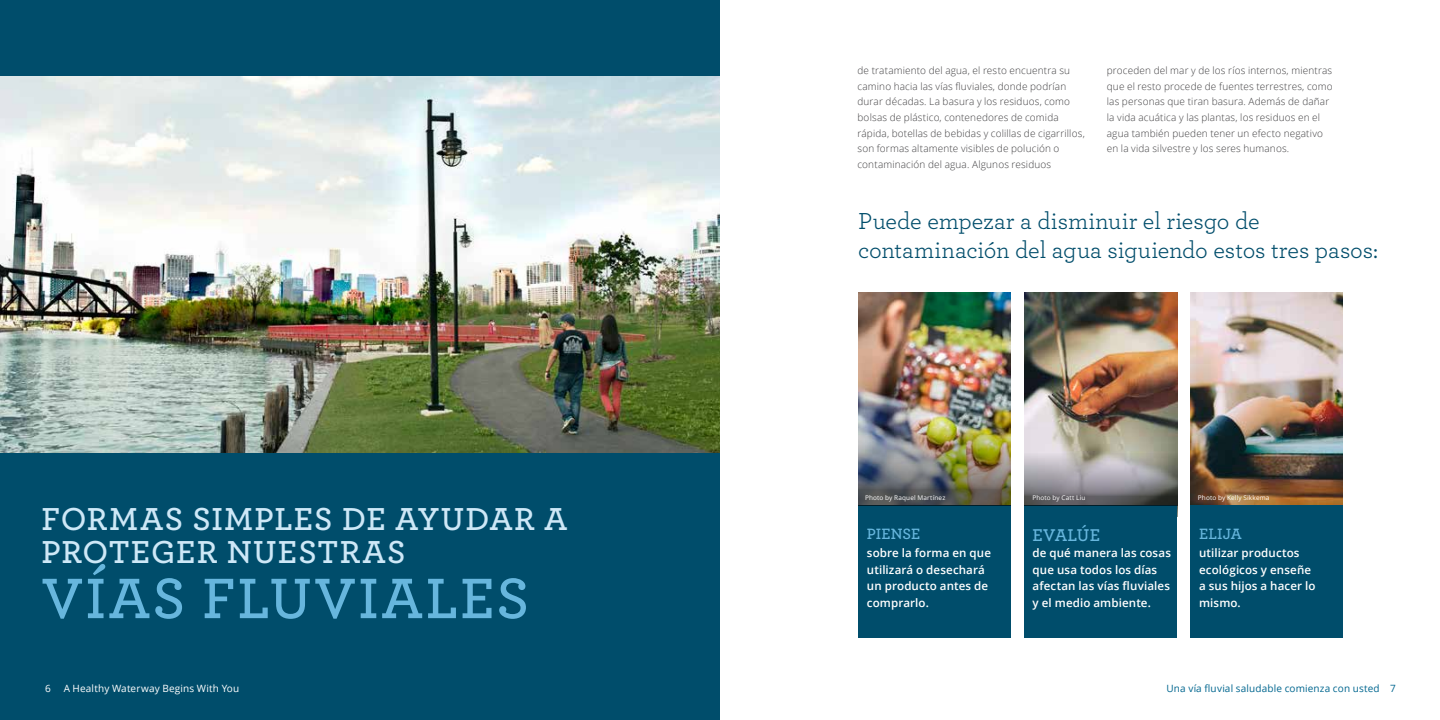
<style>
.page{position:relative;width:1440px;height:720px;background:#fff}
.page>*{position:absolute;margin:0;border:0;box-sizing:border-box;transform-origin:0 0}
.t1{font:600 59.75px "Archer";letter-spacing:.04em;color:#67b6dd}
.t2{font:600 33.38px/33.4px "Archer";letter-spacing:.03em;color:#cee8f7}
.t3{font:24.25px/28.9px "Archer";letter-spacing:-.005em;color:#004d6b}
.t4{font:600 17.88px "Archer";letter-spacing:.015em;color:#67b6dd}
.t5{font:600 15.75px "Archer";letter-spacing:.005em;color:#67b6dd}
.t6{font:600 11.5px/16.9px "Open Sans";letter-spacing:.01em;color:#fff}
.t7{font:300 10px/15.6px "Open Sans";letter-spacing:.015em;color:#414042}
.t8{font:10px "Open Sans";letter-spacing:.015em;color:#00668f}
.t9{font:10px "Open Sans";letter-spacing:.015em;color:#fff}
.t10{font:6.5px "Open Sans";letter-spacing:.025em;color:#fff}
</style>
<div class="page">
<img style="left:1190px;top:292px;width:153px;height:213px">
<img style="left:858px;top:292px;width:152px;height:83px">
<img style="left:1025px;top:292px;width:152px;height:136px">
<div style="left:858px;top:505px;width:152px;height:133px;background:#004d6b"></div>
<div style="left:1025px;top:505px;width:152px;height:133px;background:#004d6b"></div>
<div style="left:1190px;top:505px;width:153px;height:133px;background:#004d6b"></div>
<div style="left:0;top:0;width:720px;height:720px;background:#004d6b"></div>
<img style="left:0;top:76px;width:720px;height:377px">
<img style="left:858px;top:375px;width:152px;height:130px">
<svg style="left:1025px;top:428px;width:152px;height:77px;background:#9d9a97"></svg>
<h2 class="t2" style="left:42px;top:500px;width:528px">FORMAS SIMPLES DE AYUDAR A<br>PROTEGER NUESTRAS</h2>
<h1 class="t1" style="left:42px;top:554px;width:489px">VÍAS FLUVIALES</h1>
<p class="t9" style="left:45px;top:682px;width:7px">6</p>
<p class="t9" style="left:64px;top:682px;width:177px">A Healthy Waterway Begins With You</p>
<p class="t7" style="left:858px;top:63px;width:229px">de tratamiento del agua, el resto encuentra su camino hacia las vías fluviales, donde podrían durar décadas. La basura y los residuos, como bolsas de plástico, contenedores de comida rápida, botellas de bebidas y colillas de cigarrillos, son formas altamente visibles de polución o contaminación del agua. Algunos residuos</p>
<p class="t7" style="left:1107px;top:63px;width:227px">proceden del mar y de los ríos internos, mientras que el resto procede de fuentes terrestres, como las personas que tiran basura. Además de dañar la vida acuática y las plantas, los residuos en el agua también pueden tener un efecto negativo en la vida silvestre y los seres humanos.</p>
<h3 class="t3" style="left:858px;top:205px;width:521px">Puede empezar a disminuir el riesgo de contaminación del agua siguiendo estos tres pasos:</h3>
<p class="t10" style="left:865px;top:493px;width:82px">Photo by Raquel Martínez</p>
<p class="t10" style="left:1032px;top:493px;width:55px">Photo by Catt Liu</p>
<p class="t10" style="left:1198px;top:493px;width:73px">Photo by Kelly Sikkema</p>
<h3 class="t5" style="left:867px;top:522px;width:55px">PIENSE</h3>
<h3 class="t4" style="left:1033px;top:521px;width:69px">EVALÚE</h3>
<p class="t6" style="left:867px;top:544px;width:126px">sobre la forma en que utilizará o desechará un producto antes de comprarlo.</p>
<p class="t6" style="left:1033px;top:544px;width:140px">de qué manera las cosas que usa todos los días afectan las vías fluviales y el medio ambiente.</p>
<h3 class="t5" style="left:1199px;top:522px;width:44px">ELIJA</h3>
<p class="t6" style="left:1199px;top:544px;width:118px">utilizar productos ecológicos y enseñe a sus hijos a hacer lo mismo.</p>
<p class="t8" style="left:1167px;top:682px;width:231px">Una vía fluvial saludable comienza con usted 7</p>
</div>
